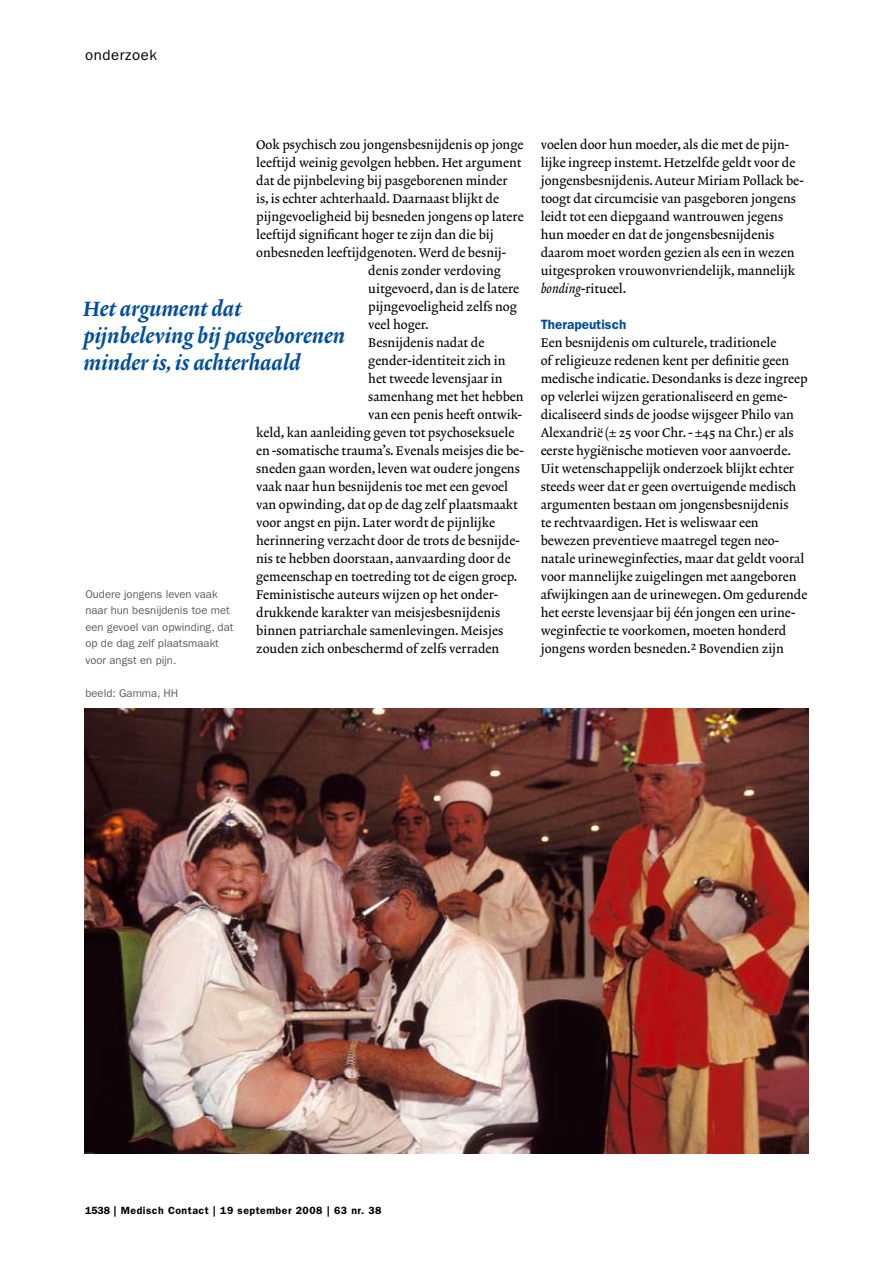
<style>
.page{position:relative;width:893px;height:1263px;background:#fff}
.page>*{position:absolute;margin:0;border:0;box-sizing:border-box;transform-origin:0 0}
.t1{font:21px/27px "Lexicon No 2 Italic D";color:#004d9f}
.t2{font:15px "ITC Franklin Gothic Std";letter-spacing:.04em;color:#000}
.t3{font:600 13.5px "ITC Franklin Gothic Std";color:#004d9f}
.t4{font:12.75px/18px "Lexicon No 2 Roman A";color:#000}
.t5{font:11.25px/16.5px "ITC Franklin Gothic Std";color:#5c5b60}
.t6{font:600 10.5px "ITC Franklin Gothic Std";letter-spacing:.05em;color:#000}
.s1{font-family:"Lexicon No 2 Italic A"}
</style>
<div class="page">
<img style="left:84px;top:709px;width:725px;height:445px">
<p class="t2" style="left:85px;top:46px;width:73px">onderzoek</p>
<p class="t4" style="left:256px;top:136px;width:269px">Ook psychisch zou jongensbesnijdenis op jonge</p>
<p class="t4" style="left:256px;top:154px;width:267px">leeftijd weinig gevolgen hebben. Het argument</p>
<p class="t4" style="left:256px;top:172px;width:253px">dat de pijnbeleving bij pasgeborenen minder</p>
<p class="t4" style="left:256px;top:190px;width:244px">is, is echter achterhaald. Daarnaast blijkt de</p>
<p class="t4" style="left:256px;top:208px;width:269px">pijngevoeligheid bij besneden jongens op latere</p>
<p class="t4" style="left:256px;top:226px;width:239px">leeftijd significant hoger te zijn dan die bij</p>
<p class="t4" style="left:256px;top:244px;width:251px">onbesneden leeftijdgenoten. Werd de besnij-</p>
<p class="t4" style="left:368px;top:262px;width:134px">denis zonder verdoving</p>
<p class="t4" style="left:368px;top:280px;width:152px">uitgevoerd, dan is de latere</p>
<p class="t4" style="left:368px;top:298px;width:150px">pijngevoeligheid zelfs nog</p>
<p class="t4" style="left:368px;top:316px;width:62px">veel hoger.</p>
<p class="t4" style="left:368px;top:334px;width:118px">Besnijdenis nadat de</p>
<p class="t4" style="left:368px;top:352px;width:139px">gender-identiteit zich in</p>
<p class="t4" style="left:368px;top:370px;width:136px">het tweede levensjaar in</p>
<p class="t4" style="left:368px;top:388px;width:157px">samenhang met het hebben</p>
<p class="t4" style="left:368px;top:406px;width:155px">van een penis heeft ontwik-</p>
<p class="t4" style="left:256px;top:424px;width:260px">keld, kan aanleiding geven tot psychoseksuele</p>
<p class="t4" style="left:256px;top:442px;width:269px">en -somatische trauma’s. Evenals meisjes die be-</p>
<p class="t4" style="left:256px;top:460px;width:265px">sneden gaan worden, leven wat oudere jongens</p>
<p class="t4" style="left:256px;top:478px;width:254px">vaak naar hun besnijdenis toe met een gevoel</p>
<p class="t4" style="left:256px;top:496px;width:263px">van opwinding, dat op de dag zelf plaatsmaakt</p>
<p class="t4" style="left:256px;top:514px;width:240px">voor angst en pijn. Later wordt de pijnlijke</p>
<p class="t4" style="left:256px;top:532px;width:265px">herinnering verzacht door de trots de besnijde-</p>
<p class="t4" style="left:256px;top:550px;width:256px">nis te hebben doorstaan, aanvaarding door de</p>
<p class="t4" style="left:256px;top:568px;width:263px">gemeenschap en toetreding tot de eigen groep.</p>
<p class="t4" style="left:256px;top:586px;width:243px">Feministische auteurs wijzen op het onder-</p>
<p class="t4" style="left:256px;top:604px;width:246px">drukkende karakter van meisjesbesnijdenis</p>
<p class="t4" style="left:256px;top:622px;width:249px">binnen patriarchale samenlevingen. Meisjes</p>
<p class="t4" style="left:256px;top:640px;width:245px">zouden zich onbeschermd of zelfs verraden</p>
<h1 class="t1" style="left:83px;top:296px;width:263px">Het argument dat pijnbeleving bij pasgeborenen minder is, is achterhaald</h1>
<p class="t5" style="left:85px;top:586px;width:149px">Oudere jongens leven vaak naar hun besnijdenis toe met een gevoel van opwinding, dat op de dag zelf plaatsmaakt voor angst en pijn.</p>
<p class="t5" style="left:85px;top:685px;width:94px">beeld: Gamma, HH</p>
<p class="t4" style="left:541px;top:136px;width:264px">voelen door hun moeder, als die met de pijn&shy;lijke ingreep instemt. Hetzelfde geldt voor de jongensbesnijdenis. Auteur Miriam Pollack be&shy;toogt dat circumcisie van pasgeboren jongens leidt tot een diepgaand wantrouwen jegens hun moeder en dat de jongensbesnijdenis daarom moet worden gezien als een in wezen uitgesproken vrouwonvriendelijk, mannelijk <span class="s1">bonding</span>-ritueel.</p>
<p class="t3" style="left:541px;top:316px;width:87px">Therapeutisch</p>
<p class="t4" style="left:541px;top:334px;width:268px">Een besnijdenis om culturele, traditionele<br>of religieuze redenen kent per definitie geen medische indicatie. Desondanks is deze ingreep op velerlei wijzen gerationaliseerd en geme&shy;dicaliseerd sinds de joodse wijsgeer Philo van Alexandrië (± 25 voor Chr. - ±45 na Chr.) er als eerste hygiënische motieven voor aanvoerde.<br>Uit wetenschappelijk onderzoek blijkt echter steeds weer dat er geen overtuigende medisch argumenten bestaan om jongensbesnijdenis<br>te rechtvaardigen. Het is weliswaar een bewezen preventieve maatregel tegen neo&shy;natale urineweginfecties, maar dat geldt vooral voor mannelijke zuigelingen met aangeboren afwijkingen aan de urinewegen. Om gedurende het eerste levensjaar bij één jongen een urine&shy;weginfectie te voorkomen, moeten honderd jongens worden besneden.2 Bovendien zijn</p>
<p class="t6" style="left:85px;top:1204px;width:298px">1538 | Medisch Contact | 19 september 2008 | 63 nr. 38</p>
</div>
